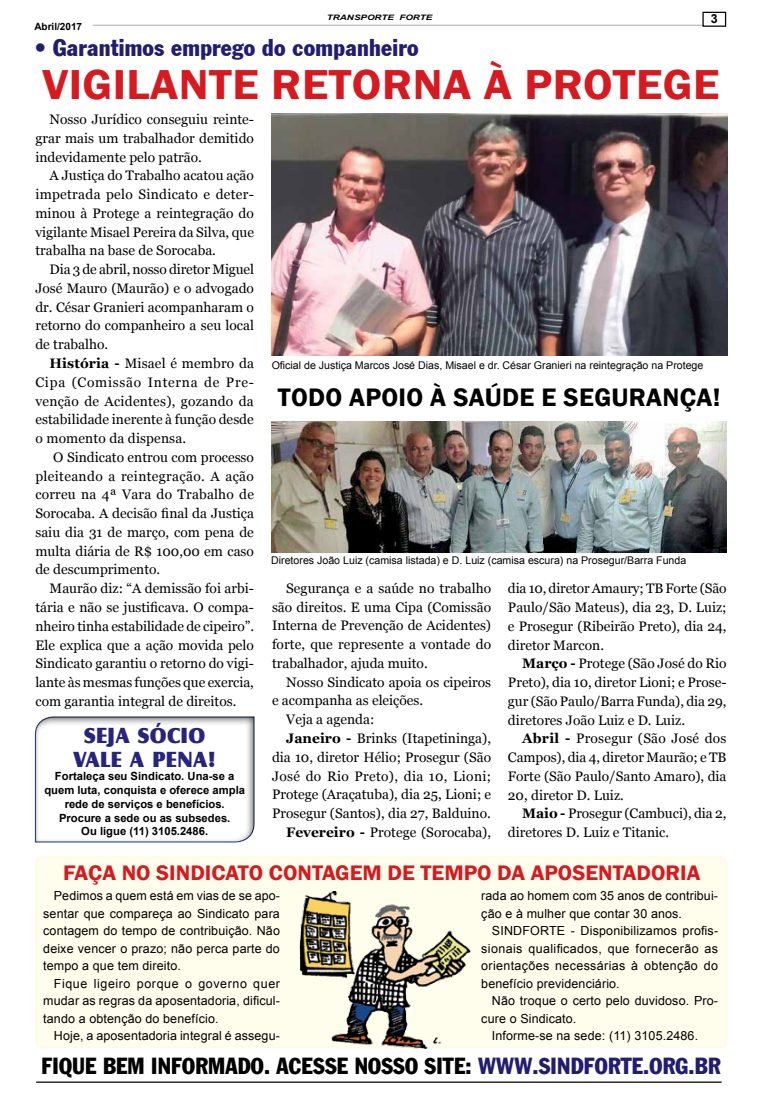
<style>
.page{position:relative;width:762px;height:1117px;background:#fff}
.page>*{position:absolute;margin:0;border:0;box-sizing:border-box;transform-origin:0 0}
.t1{font:600 43px "Franklin Gothic";letter-spacing:.01em;color:#d71920;scale:1.08 1}
.t2{font:600 26px "Franklin Gothic";letter-spacing:.01em;color:#000}
.t3{font:23.75px "Franklin Gothic Condensed";letter-spacing:.01em;color:#211d70}
.t4{font:22.75px "Franklin Gothic Condensed";letter-spacing:.01em;color:#000}
.t5{font:22.5px/23.9px "Castle T Ultr";letter-spacing:.02em;color:#26247b;text-align:center}
.t6{font:600 21.62px "Franklin Gothic";color:#d71920;scale:1.04 1}
.t7{font:13.75px/18.8px "Georgia";color:#000;text-align:justify}
.t8{font:13.75px "Georgia";letter-spacing:.025em;color:#000}
.t9{font:12.5px/17.5px "Arial";letter-spacing:.01em;color:#000;text-align:justify}
.t10{font:700 12.5px "Arial";color:#000}
.t11{font:700 11.25px/13.8px "Arial";color:#000;text-align:center}
.t12{font:10.62px "Arial";color:#000}
.t13{font:700 10px "Arial";color:#000}
.t14{font:italic 700 7.5px "Arial";color:#000;scale:1.3 1}
.s1{font-weight:700}
.s2{color:#211d70}
</style>
<div class="page">
<hr style="left:93px;top:25px;width:610px;height:1px;background:#bcbec0">
<div style="left:702px;top:12px;width:24px;height:15px;border:1px solid #000"></div>
<img style="left:272px;top:113px;width:455px;height:242px">
<div style="left:36px;top:856px;width:690px;height:191px;background:#fffdec;border-radius:6px"></div>
<div style="left:35px;top:856px;width:692px;height:191px;border:1px solid #fffae7;border-radius:6px"></div>
<img style="left:300px;top:891px;width:172px;height:157px">
<img style="left:272px;top:421px;width:454px;height:131px">
<div style="left:35px;top:715px;width:220px;height:128px;background:#000;opacity:.75"></div>
<hr style="left:36px;top:1081px;width:686px;height:1px;background:#000">
<p class="t13" style="left:34px;top:19px;width:49px">Abril/2017</p>
<p class="t14" style="left:327px;top:12px;width:82px">TRANSPORTE FORTE</p>
<p class="t10" style="left:711px;top:10px;width:8px">3</p>
<h3 class="t3" style="left:34px;top:33px;width:386px">• GARANTIMOS EMPREGO DO COMPANHEIRO</h3>
<h1 class="t1" style="left:43px;top:58px;width:628px">VIGILANTE RETORNA À PROTEGE</h1>
<p class="t7" style="left:35px;top:110px;width:220px;text-indent:14px">Nosso Jurídico conseguiu reinte&shy;grar mais um trabalhador demitido indevidamente pelo patrão.</p>
<p class="t7" style="left:35px;top:166px;width:220px;text-indent:14px">A Justiça do Trabalho acatou ação impetrada pelo Sindicato e deter&shy;minou à Protege a reintegração do vigilante Misael Pereira da Silva, que trabalha na base de Sorocaba.</p>
<p class="t7" style="left:35px;top:260px;width:220px;text-indent:14px">Dia 3 de abril, nosso diretor Miguel José Mauro (Maurão) e o advogado dr. César Granieri acompanharam o retorno do companheiro a seu local de trabalho.</p>
<p class="t7" style="left:35px;top:354px;width:220px;text-indent:14px"><span class="s1">História -</span> Misael é membro da Cipa (Comissão Interna de Pre&shy;venção de Acidentes), gozando da estabilidade inerente à função desde o momento da dispensa.</p>
<p class="t7" style="left:35px;top:448px;width:220px;text-indent:18px">O Sindicato entrou com processo pleiteando a reintegração. A ação correu na 4ª Vara do Trabalho de Sorocaba. A decisão final da Justiça saiu dia 31 de março, com pena de multa diária de R$ 100,00 em caso de descumprimento.</p>
<p class="t7" style="left:35px;top:579px;width:220px;text-indent:14px">Maurão diz: “A demissão foi arbi&shy;tária e não se justificava. O compa&shy;nheiro tinha estabilidade de cipeiro”.<br>Ele explica que a ação movida pelo Sindicato garantiu o retorno do vigi&shy;lante às mesmas funções que exercia, com garantia integral de direitos.</p>
<h3 class="t5" style="left:74px;top:723px;width:120px">SEJA SÓCIO<br>VALE A PENA</h3>
<h3 class="t5" style="left:208px;top:747px;width:10px">!</h3>
<p class="t11" style="left:44px;top:769px;width:202px">Fortaleça seu Sindicato. Una-se a quem luta, conquista e oferece ampla rede de serviços e benefícios.<br>Procure a sede ou as subsedes.<br>Ou ligue (11) 3105.2486.</p>
<p class="t12" style="left:272px;top:357px;width:433px">Oficial de Justiça Marcos José Dias, Misael e dr. César Granieri na reintegração na Protege</p>
<h2 class="t2" style="left:278px;top:381px;width:351px">TODO APOIO À SAÚDE E SEGURA</h2>
<h2 class="t2" style="left:662px;top:381px;width:59px">NÇA!</h2>
<p class="t12" style="left:271px;top:553px;width:417px">Diretores João Luiz (camisa listada) e D. Luiz (camisa escura) na Prosegur/Barra Funda</p>
<p class="t7" style="left:272px;top:579px;width:221px;text-indent:14px">Segurança e a saúde no trabalho são direitos. E uma Cipa (Comissão Interna de Prevenção de Acidentes) forte, que represente a vontade do trabalhador, ajuda muito.</p>
<p class="t7" style="left:286px;top:672px;width:206px">Nosso Sindicato apoia os cipeiros</p>
<p class="t7" style="left:272px;top:691px;width:153px">e acompanha as eleições.</p>
<p class="t7" style="left:286px;top:710px;width:90px">Veja a agenda:</p>
<p class="t7" style="left:286px;top:729px;width:206px"><span class="s1">Janeiro -</span> Brinks (Itapetininga),</p>
<p class="t7" style="left:272px;top:747px;width:221px">dia 10, diretor Hélio; Prosegur (São</p>
<p class="t8" style="left:272px;top:767px;width:221px">José do Rio Preto), dia 10, Lioni;</p>
<p class="t7" style="left:272px;top:785px;width:221px">Protege (Araçatuba), dia 25, Lioni; e</p>
<p class="t7" style="left:272px;top:804px;width:220px">Prosegur (Santos), dia 27, Balduino.</p>
<p class="t7" style="left:286px;top:822px;width:206px"><span class="s1">Fevereiro -</span> Protege (Sorocaba),</p>
<p class="t7" style="left:508px;top:579px;width:220px">dia 10, diretor Amaury; TB Forte (São Paulo/São Mateus), dia 23, D. Luiz; e Prosegur (Ribeirão Preto), dia 24, diretor Marcon.</p>
<p class="t7" style="left:508px;top:654px;width:220px;text-indent:14px"><span class="s1">Março -</span> Protege (São José do Rio Preto), dia 10, diretor Lioni; e Prose&shy;gur (São Paulo/Barra Funda), dia 29, diretores João Luiz e D. Luiz.</p>
<p class="t7" style="left:508px;top:729px;width:220px;text-indent:14px"><span class="s1">Abril -</span> Prosegur (São José dos Campos), dia 4, diretor Maurão; e TB Forte (São Paulo/Santo Amaro), dia 20, diretor D. Luiz.</p>
<p class="t7" style="left:508px;top:804px;width:220px;text-indent:14px"><span class="s1">Maio -</span> Prosegur (Cambuci), dia 2, diretores D. Luiz e Titanic.</p>
<h3 class="t6" style="left:63px;top:858px;width:614px">FAÇA NO SINDICATO CONTAGEM DE TEMPO DA APOSENTADORIA</h3>
<p class="t9" style="left:43px;top:886px;width:238px;text-indent:11px">Pedimos a quem está em vias de se apo&shy;sentar que compareça ao Sindicato para contagem do tempo de contribuição. Não deixe vencer o prazo; não perca parte do tempo a que tem direito.</p>
<p class="t9" style="left:43px;top:974px;width:238px;text-indent:11px">Fique ligeiro porque o governo quer mudar as regras da aposentadoria, dificul&shy;tando a obtenção do benefício.</p>
<p class="t9" style="left:54px;top:1026px;width:227px">Hoje, a aposentadoria integral é assegu-</p>
<p class="t9" style="left:481px;top:886px;width:238px">rada ao homem com 35 anos de contribui&shy;ção e à mulher que contar 30 anos.</p>
<p class="t9" style="left:481px;top:921px;width:238px;text-indent:11px">SINDFORTE - Disponibilizamos profis&shy;sionais qualificados, que fornecerão as orientações necessárias à obtenção do benefício previdenciário.</p>
<p class="t9" style="left:492px;top:991px;width:228px">Não troque o certo pelo duvidoso. Pro-</p>
<p class="t9" style="left:481px;top:1009px;width:97px">cure o Sindicato.</p>
<p class="t9" style="left:492px;top:1026px;width:208px">Informe-se na sede: (11) 3105.2486.</p>
<h3 class="t4" style="left:41px;top:1051px;width:680px">FIQUE BEM INFORMADO. ACESSE NOSSO SITE: <span class="s2">WWW.SINDFORTE.ORG.BR</span></h3>
</div>
